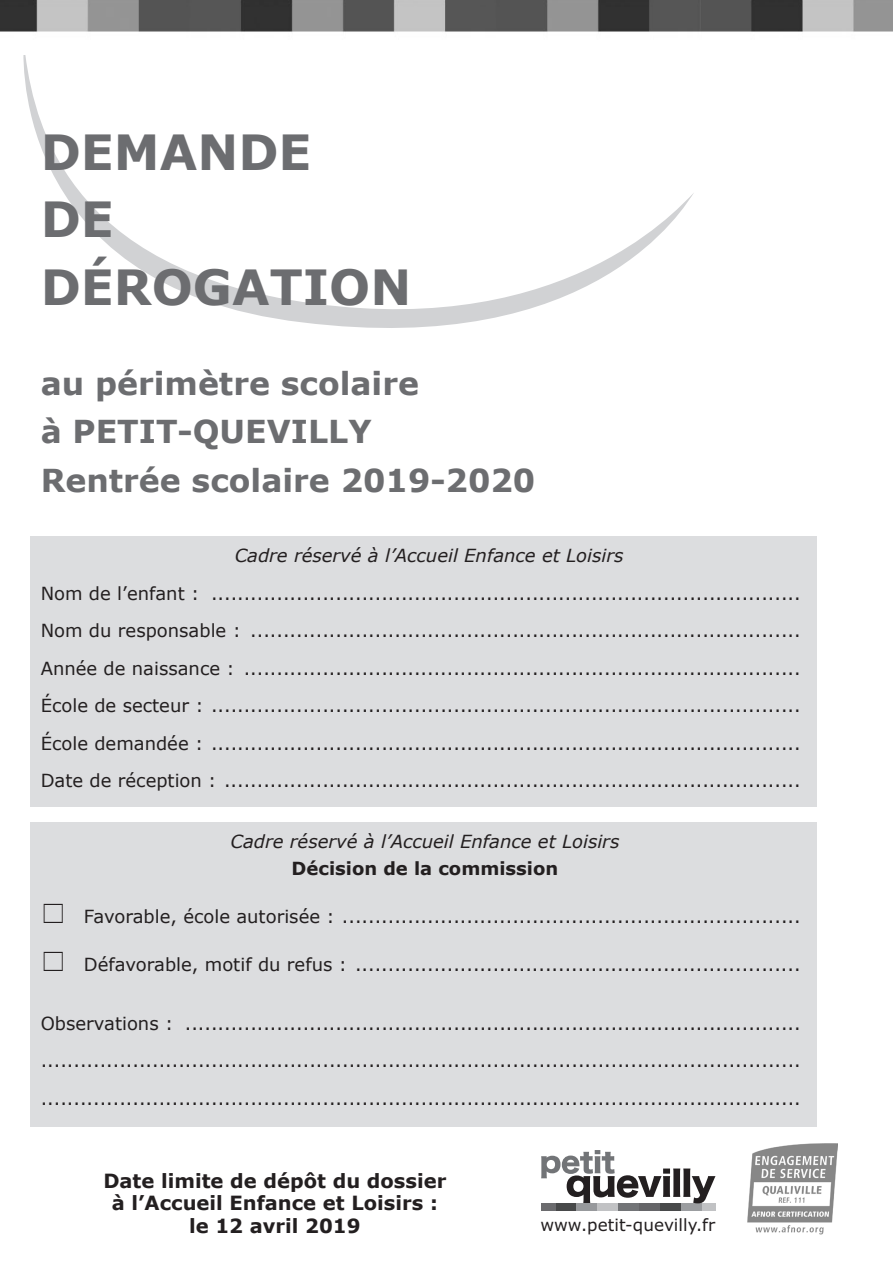
<style>
.page{position:relative;width:893px;height:1263px;background:#fff}
.page>*{position:absolute;margin:0;border:0;box-sizing:border-box;transform-origin:0 0}
.t1{font:700 48.45px "Verdana";color:#6c6d70}
.t2{font:700 31.5px "Verdana";color:#6c6d70}
.t3{font:700 19.5px "Verdana";color:#231f20}
.t4{font:18px "Verdana";color:#231f20}
.t5{font:italic 18px "Verdana";color:#231f20}
.t6{font:700 18px "Verdana";color:#231f20}
.t7{font:16.8px "Verdana";color:#231f20}
</style>
<div class="page">
<div style="left:31px;top:822px;width:786px;height:304px;background:#dcdddf"></div>
<div style="left:31px;top:536px;width:786px;height:270px;background:#dcdddf"></div>
<svg style="left:23px;top:55px;width:671px;height:273px"></svg>
<div style="left:702px;top:1203px;width:14px;height:8px;background:#c1c2c4"></div>
<div style="left:681px;top:1203px;width:21px;height:8px;background:#9b9da0"></div>
<svg style="left:541px;top:1150px;width:174px;height:53px"></svg>
<div style="left:555px;top:1203px;width:21px;height:8px;background:#48494a"></div>
<div style="left:597px;top:1203px;width:21px;height:8px;background:#c1c2c4"></div>
<div style="left:618px;top:1203px;width:21px;height:8px;background:#727477"></div>
<div style="left:639px;top:1203px;width:21px;height:8px;background:#656568"></div>
<div style="left:660px;top:1203px;width:21px;height:8px;background:#48494a"></div>
<div style="left:576px;top:1203px;width:21px;height:8px;background:#97999c"></div>
<div style="left:541px;top:1203px;width:14px;height:8px;background:#6b6b6e"></div>
<img style="left:747px;top:1143px;width:91px;height:91px">
<img style="left:0;top:0;width:893px;height:32px">
<p class="t1" style="left:41px;top:121px;width:272px">DEMANDE</p>
<p class="t1" style="left:41px;top:189px;width:75px">DE</p>
<p class="t1" style="left:41px;top:256px;width:372px">DÉROGATION</p>
<p class="t2" style="left:41px;top:363px;width:380px">au périmètre scolaire</p>
<p class="t2" style="left:41px;top:412px;width:332px">à PETIT-QUEVILLY</p>
<p class="t2" style="left:41px;top:460px;width:496px">Rentrée scolaire 2019-2020</p>
<p class="t5" style="left:235px;top:544px;width:390px">Cadre réservé à l’Accueil Enfance et Loisirs</p>
<p class="t4" style="left:41px;top:581px;width:761px">Nom de l’enfant : ..........................................................................................</p>
<p class="t4" style="left:41px;top:619px;width:761px">Nom du responsable : ....................................................................................</p>
<p class="t4" style="left:41px;top:656px;width:761px">Année de naissance : .....................................................................................</p>
<p class="t4" style="left:41px;top:694px;width:761px">École de secteur : ..........................................................................................</p>
<p class="t4" style="left:41px;top:731px;width:761px">École demandée : ..........................................................................................</p>
<p class="t4" style="left:41px;top:769px;width:761px">Date de réception : ........................................................................................</p>
<p class="t5" style="left:231px;top:830px;width:390px">Cadre réservé à l’Accueil Enfance et Loisirs</p>
<p class="t6" style="left:292px;top:857px;width:268px">Décision de la commission</p>
<p class="t4" style="left:84px;top:905px;width:718px">Favorable, école autorisée : ......................................................................</p>
<p class="t4" style="left:84px;top:953px;width:718px">Défavorable, motif du refus : ....................................................................</p>
<p class="t4" style="left:41px;top:1011px;width:761px">Observations : ..............................................................................................</p>
<p class="t4" style="left:41px;top:1049px;width:762px">....................................................................................................................</p>
<p class="t4" style="left:41px;top:1086px;width:762px">....................................................................................................................</p>
<p class="t3" style="left:103px;top:1168px;width:344px">Date limite de dépôt du dossier</p>
<p class="t3" style="left:112px;top:1190px;width:328px">à l’Accueil Enfance et Loisirs :</p>
<p class="t3" style="left:189px;top:1213px;width:173px">le 12 avril 2019</p>
<p class="t7" style="left:540px;top:1214px;width:176px">www.petit-quevilly.fr</p>
</div>
